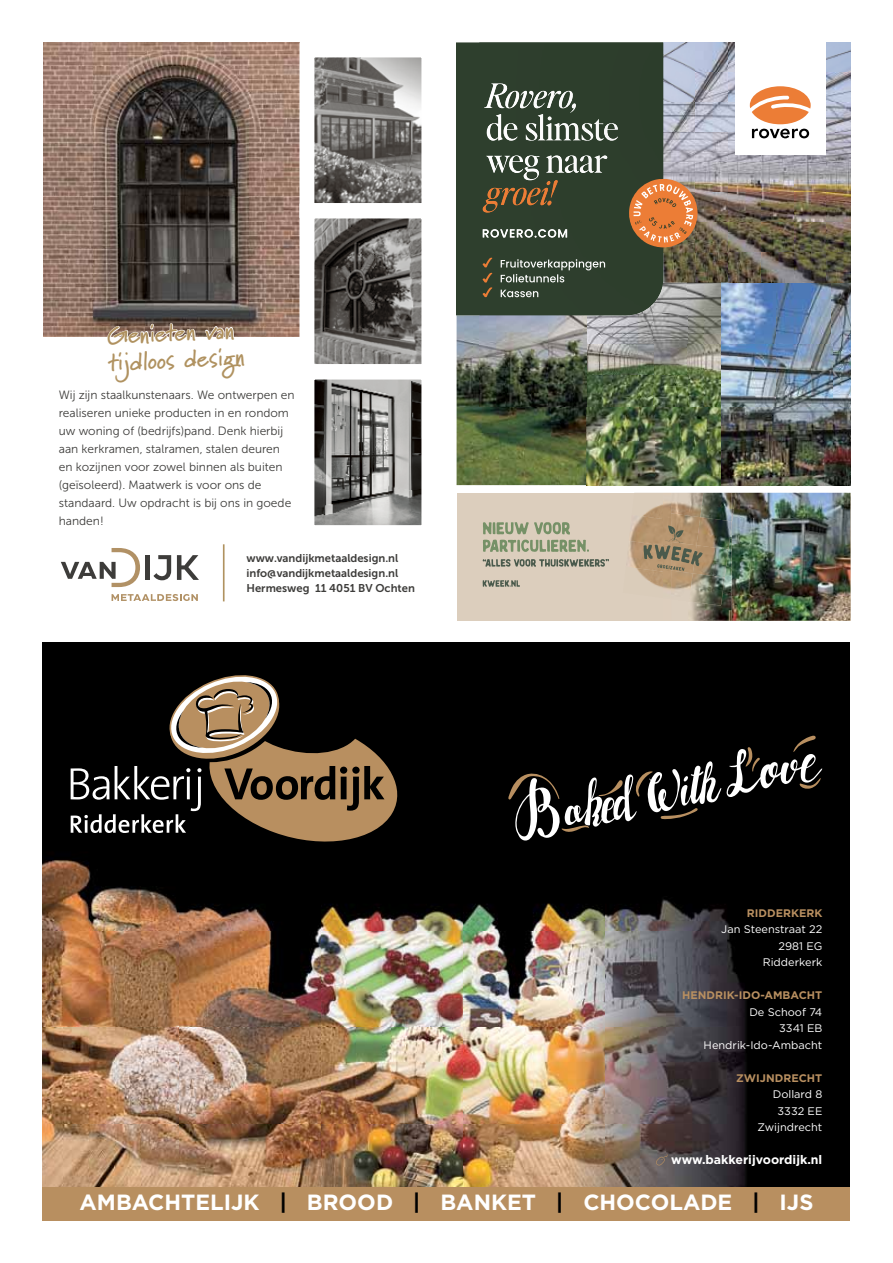
<style>
.page{position:relative;width:893px;height:1263px;background:#fff}
.page>*{position:absolute;margin:0;border:0;box-sizing:border-box;transform-origin:0 0}
.t1{font:700 24.45px/26.5px "Marydale";color:#b09260}
.t2{font:700 22.05px "Gotham";color:#fff}
.t3{font:700 12.3px "Gotham";color:#fff}
.t4{font:12px/18px "Museo Sans 300";color:#3d3c3a}
.t5{font:11.25px/15px "Museo Sans 700";color:#3d3c3a}
.t6{font:10.95px/16.5px "Gotham";color:#fff;text-align:right}
.t7{font:700 10.95px "Gotham";color:#b88f60}
.s1{color:#000}
</style>
<div class="page">
<img style="left:43px;top:43px;width:249px;height:294px">
<svg style="left:292px;top:43px;width:130px;height:483px"></svg>
<svg style="left:106px;top:299px;width:140px;height:38px;background:#6e6460"></svg>
<svg style="left:153px;top:555px;width:18px;height:25px"></svg>
<svg style="left:177px;top:555px;width:22px;height:25px"></svg>
<svg style="left:112px;top:594px;width:86px;height:7px"></svg>
<svg style="left:61px;top:548px;width:79px;height:39px"></svg>
<div style="left:145px;top:555px;width:5px;height:25px;background:#3d3c3a"></div>
<hr style="left:223px;top:544px;width:2px;height:57px;background:#b09260">
<img style="left:586px;top:407px;width:264px;height:78px">
<div style="left:457px;top:493px;width:393px;height:128px;background:#dccebd"></div>
<img style="left:732px;top:493px;width:118px;height:128px">
<img style="left:692px;top:549px;width:40px;height:72px">
<img style="left:643px;top:504px;width:20px;height:11px">
<img style="left:630px;top:515px;width:33px;height:26px">
<img style="left:626px;top:541px;width:18px;height:26px">
<img style="left:633px;top:567px;width:30px;height:21px">
<img style="left:732px;top:493px;width:4px;height:31px">
<img style="left:671px;top:493px;width:29px;height:20px">
<img style="left:700px;top:493px;width:32px;height:24px">
<img style="left:671px;top:513px;width:29px;height:12px">
<img style="left:696px;top:517px;width:36px;height:32px">
<img style="left:693px;top:545px;width:35px;height:33px">
<img style="left:671px;top:571px;width:22px;height:19px">
<img style="left:689px;top:573px;width:36px;height:33px">
<svg style="left:644px;top:525px;width:59px;height:46px;background:#9e8867"></svg>
<img style="left:457px;top:315px;width:129px;height:170px">
<div style="left:457px;top:43px;width:22px;height:272px;background:#2e3f2d"></div>
<img style="left:687px;top:283px;width:163px;height:124px">
<img style="left:663px;top:283px;width:24px;height:31px">
<img style="left:479px;top:314px;width:208px;height:93px">
<img style="left:663px;top:43px;width:187px;height:240px">
<div style="left:479px;top:43px;width:184px;height:272px;background:#2d3e2c"></div>
<img style="left:482px;top:180px;width:76px;height:33px">
<img style="left:504px;top:155px;width:103px;height:25px">
<img style="left:487px;top:114px;width:131px;height:27px">
<img style="left:484px;top:83px;width:92px;height:30px">
<img style="left:483px;top:229px;width:84px;height:9px">
<div style="left:735px;top:42px;width:90px;height:112px;background:#fff"></div>
<svg style="left:750px;top:86px;width:61px;height:52px"></svg>
<svg style="left:483px;top:580px;width:37px;height:7px"></svg>
<svg style="left:483px;top:559px;width:126px;height:8px"></svg>
<svg style="left:483px;top:540px;width:106px;height:12px"></svg>
<svg style="left:483px;top:522px;width:87px;height:12px"></svg>
<svg style="left:501px;top:290px;width:37px;height:7px"></svg>
<svg style="left:501px;top:259px;width:104px;height:23px;background:#576456"></svg>
<svg style="left:483px;top:258px;width:9px;height:9px"></svg>
<svg style="left:483px;top:273px;width:9px;height:24px"></svg>
<svg style="left:629px;top:179px;width:69px;height:68px;background:#c97f4a"></svg>
<div style="left:43px;top:642px;width:807px;height:578px;background:#000"></div>
<img style="left:43px;top:1220px;width:705px;height:1px">
<img style="left:43px;top:768px;width:703px;height:419px">
<svg style="left:656px;top:1154px;width:11px;height:11px"></svg>
<svg style="left:71px;top:675px;width:326px;height:166px"></svg>
<div style="left:43px;top:1187px;width:807px;height:33px;background:#b88f60"></div>
<svg style="left:508px;top:761px;width:213px;height:80px"></svg>
<svg style="left:727px;top:735px;width:95px;height:63px"></svg>
<h1 class="t1" style="left:106px;top:323px;width:138px;rotate:-3deg">Genieten van tijdloos design</h1>
<p class="t4" style="left:59px;top:386px;width:237px">Wij zijn staalkunstenaars. We ontwerpen en realiseren unieke producten in en rondom uw woning of (bedrijfs)pand. Denk hierbij aan kerkramen, stalramen, stalen deuren en kozijnen voor zowel binnen als buiten (geïsoleerd). Maatwerk is voor ons de standaard. Uw opdracht is bij ons in goede handen!</p>
<p class="t5" style="left:246px;top:551px;width:170px">www.vandijkmetaaldesign.nl info@vandijkmetaaldesign.nl<br>Hermesweg 11 4051 BV Ochten</p>
<p class="t7" style="left:747px;top:905px;width:77px">RIDDERKERK</p>
<p class="t6" style="left:721px;top:921px;width:103px">Jan Steenstraat 22<br>2981 EG<br>Ridderkerk</p>
<p class="t7" style="left:682px;top:988px;width:142px">HENDRIK-IDO-AMBACHT</p>
<p class="t6" style="left:704px;top:1003px;width:120px">De Schoof 74<br>3341 EB<br>Hendrik-Ido-Ambacht</p>
<p class="t7" style="left:736px;top:1070px;width:88px">ZWIJNDRECHT</p>
<p class="t6" style="left:757px;top:1086px;width:66px">Dollard 8<br>3332 EE<br>Zwijndrecht</p>
<p class="t3" style="left:671px;top:1151px;width:153px">www.bakkerijvoordijk.nl</p>
<h2 class="t2" style="left:80px;top:1188px;width:735px">AMBACHTELIJK <span class="s1">|</span> BROOD <span class="s1">|</span> BANKET <span class="s1">|</span> CHOCOLADE <span class="s1">|</span> IJS</h2>
</div>
